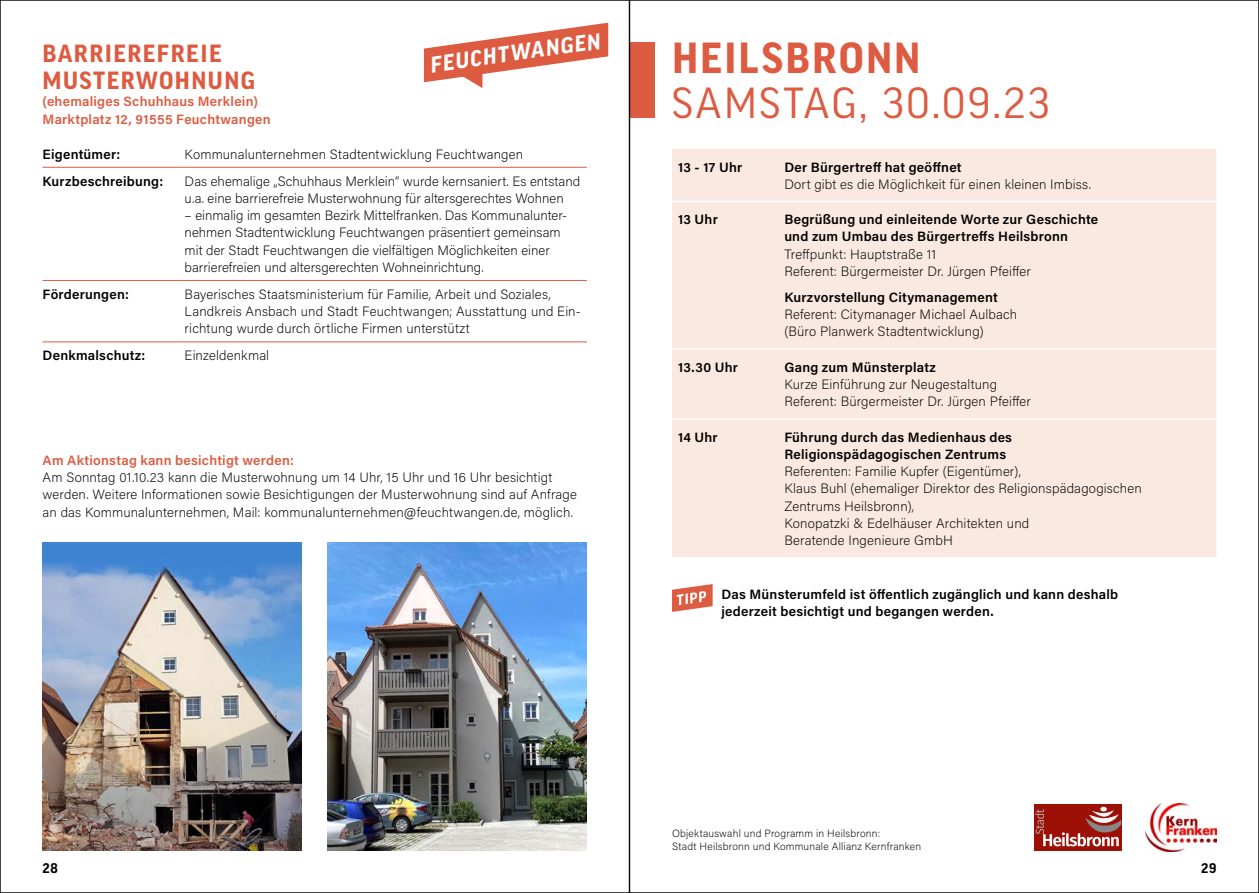
<style>
.page{position:relative;width:1259px;height:893px;background:#fff}
.page>*{position:absolute;margin:0;border:0;box-sizing:border-box;transform-origin:0 0}
.t1{font:42px "Good Pro";letter-spacing:.05em;color:#dc5b41}
.t2{font:700 42px "Good Pro";letter-spacing:.05em;color:#dc5b41}
.t3{font:700 24px/27px "Good Pro";letter-spacing:.06em;color:#dc5b41}
.t4{font:700 21.9px "Good Pro";color:#fff}
.t5{font:200 13.5px/17.2px "Acumin Pro";letter-spacing:.01em;color:#000}
.t6{font:600 13.5px/17.2px "Acumin Pro";letter-spacing:.02em;color:#000}
.t7{font:600 13.5px/17.2px "Acumin Pro";letter-spacing:.02em;color:#dc5b41}
.t8{font:700 13.5px "Good Pro";color:#000}
.t9{font:200 10.5px/13.5px "Acumin Pro";letter-spacing:.02em;color:#000}
</style>
<div class="page">
<div style="left:629px;top:42px;width:26px;height:75px;background:#dc5b41"></div>
<div style="left:672px;top:149px;width:544px;height:408px;background:#fae9e1"></div>
<hr style="left:672px;top:201px;width:106px;height:1px;background:#fff">
<hr style="left:778px;top:201px;width:438px;height:1px;background:#fff">
<hr style="left:672px;top:348px;width:106px;height:2px;background:#fff">
<hr style="left:778px;top:348px;width:438px;height:2px;background:#fff">
<hr style="left:672px;top:418px;width:106px;height:2px;background:#fff">
<hr style="left:778px;top:418px;width:438px;height:2px;background:#fff">
<svg style="left:672px;top:584px;width:40px;height:28px"></svg>
<img style="left:1145px;top:804px;width:71px;height:47px">
<div style="left:1034px;top:804px;width:87px;height:46px;background:#9c1006"></div>
<svg style="left:1035px;top:807px;width:86px;height:39px"></svg>
<hr style="left:43px;top:167px;width:136px;height:1px;background:#dc5b41">
<hr style="left:179px;top:167px;width:408px;height:1px;background:#dc5b41">
<hr style="left:43px;top:280px;width:136px;height:1px;background:#dc5b41">
<hr style="left:179px;top:280px;width:408px;height:1px;background:#dc5b41">
<hr style="left:43px;top:341px;width:136px;height:1px;background:#dc5b41">
<hr style="left:179px;top:341px;width:408px;height:1px;background:#dc5b41">
<img style="left:327px;top:542px;width:260px;height:308px">
<div style="left:43px;top:542px;width:259px;height:308px;background:#3f84d2"></div>
<img style="left:43px;top:563px;width:259px;height:287px">
<svg style="left:424px;top:23px;width:184px;height:65px"></svg>
<h2 class="t3" style="left:43px;top:40px;width:214px">BARRIEREFREIE<br>MUSTERWOHNUNG</h2>
<p class="t7" style="left:43px;top:92px;width:230px">(ehemaliges Schuhhaus Merklein)<br>Marktplatz 12, 91555 Feuchtwangen</p>
<h3 class="t4" style="left:428px;top:53px;width:173px;rotate:-8deg">FEUCHTWANGEN</h3>
<p class="t6" style="left:43px;top:145px;width:79px">Eigentümer:</p>
<p class="t5" style="left:185px;top:145px;width:340px">Kommunalunternehmen Stadtentwicklung Feuchtwangen</p>
<p class="t6" style="left:43px;top:172px;width:122px">Kurzbeschreibung:</p>
<p class="t5" style="left:185px;top:172px;width:397px">Das ehemalige „Schuhhaus Merklein“ wurde kernsaniert. Es entstand u.a. eine barrierefreie Musterwohnung für altersgerechtes Wohnen</p>
<p class="t5" style="left:185px;top:206px;width:384px">– einmalig im gesamten Bezirk Mittelfranken. Das Kommunalunter&shy;nehmen Stadtentwicklung Feuchtwangen präsentiert gemeinsam mit der Stadt Feuchtwangen die vielfältigen Möglichkeiten einer barrierefreien und altersgerechten Wohneinrichtung.</p>
<p class="t6" style="left:43px;top:285px;width:88px">Förderungen:</p>
<p class="t5" style="left:185px;top:285px;width:398px">Bayerisches Staatsministerium für Familie, Arbeit und Soziales,<br>Landkreis Ansbach und Stadt Feuchtwangen; Ausstattung und Ein&shy;richtung wurde durch örtliche Firmen unterstützt</p>
<p class="t6" style="left:43px;top:346px;width:104px">Denkmalschutz:</p>
<p class="t5" style="left:185px;top:346px;width:86px">Einzeldenkmal</p>
<p class="t7" style="left:43px;top:451px;width:253px">Am Aktionstag kann besichtigt werden:</p>
<p class="t5" style="left:43px;top:468px;width:536px">Am Sonntag 01.10.23 kann die Musterwohnung um 14 Uhr, 15 Uhr und 16 Uhr besichtigt werden. Weitere Informationen sowie Besichtigungen der Musterwohnung sind auf Anfrage an das Kommunalunternehmen, Mail: kommunalunternehmen@feuchtwangen.de, möglich.</p>
<h1 class="t2" style="left:672px;top:34px;width:250px">HEILSBRONN</h1>
<h1 class="t1" style="left:672px;top:78px;width:379px">SAMSTAG, 30.09.23</h1>
<p class="t6" style="left:678px;top:158px;width:66px">13 - 17 Uhr</p>
<p class="t6" style="left:784px;top:158px;width:179px">Der Bürgertreff hat geöffnet</p>
<p class="t5" style="left:784px;top:175px;width:308px">Dort gibt es die Möglichkeit für einen kleinen Imbiss.</p>
<p class="t6" style="left:678px;top:210px;width:41px">13 Uhr</p>
<p class="t6" style="left:784px;top:210px;width:315px">Begrüßung und einleitende Worte zur Geschichte und zum Umbau des Bürgertreffs Heilsbronn</p>
<p class="t5" style="left:784px;top:245px;width:248px">Treffpunkt: Hauptstraße 11<br>Referent: Bürgermeister Dr. Jürgen Pfeiffer</p>
<p class="t6" style="left:784px;top:288px;width:215px">Kurzvorstellung Citymanagement</p>
<p class="t5" style="left:784px;top:305px;width:234px">Referent: Citymanager Michael Aulbach (Büro Planwerk Stadtentwicklung)</p>
<p class="t6" style="left:678px;top:358px;width:61px">13.30 Uhr</p>
<p class="t6" style="left:784px;top:358px;width:153px">Gang zum Münsterplatz</p>
<p class="t5" style="left:784px;top:375px;width:248px">Kurze Einführung zur Neugestaltung<br>Referent: Bürgermeister Dr. Jürgen Pfeiffer</p>
<p class="t6" style="left:678px;top:428px;width:41px">14 Uhr</p>
<p class="t6" style="left:784px;top:428px;width:229px">Führung durch das Medienhaus des<br>Religionspädagogischen Zentrums</p>
<p class="t5" style="left:784px;top:462px;width:359px">Referenten: Familie Kupfer (Eigentümer),<br>Klaus Buhl (ehemaliger Direktor des Religionspädagogischen Zentrums Heilsbronn),<br>Konopatzki &amp; Edelhäuser Architekten und<br>Beratende Ingenieure GmbH</p>
<p class="t6" style="left:721px;top:585px;width:398px">Das Münsterumfeld ist öffentlich zugänglich und kann deshalb jederzeit besichtigt und begangen werden.</p>
<p class="t9" style="left:672px;top:826px;width:251px">Objektauswahl und Programm in Heilsbronn:<br>Stadt Heilsbronn und Kommunale Allianz Kernfranken</p>
<p class="t8" style="left:43px;top:861px;width:17px">28</p>
<p class="t8" style="left:1201px;top:861px;width:17px">29</p>
</div>
